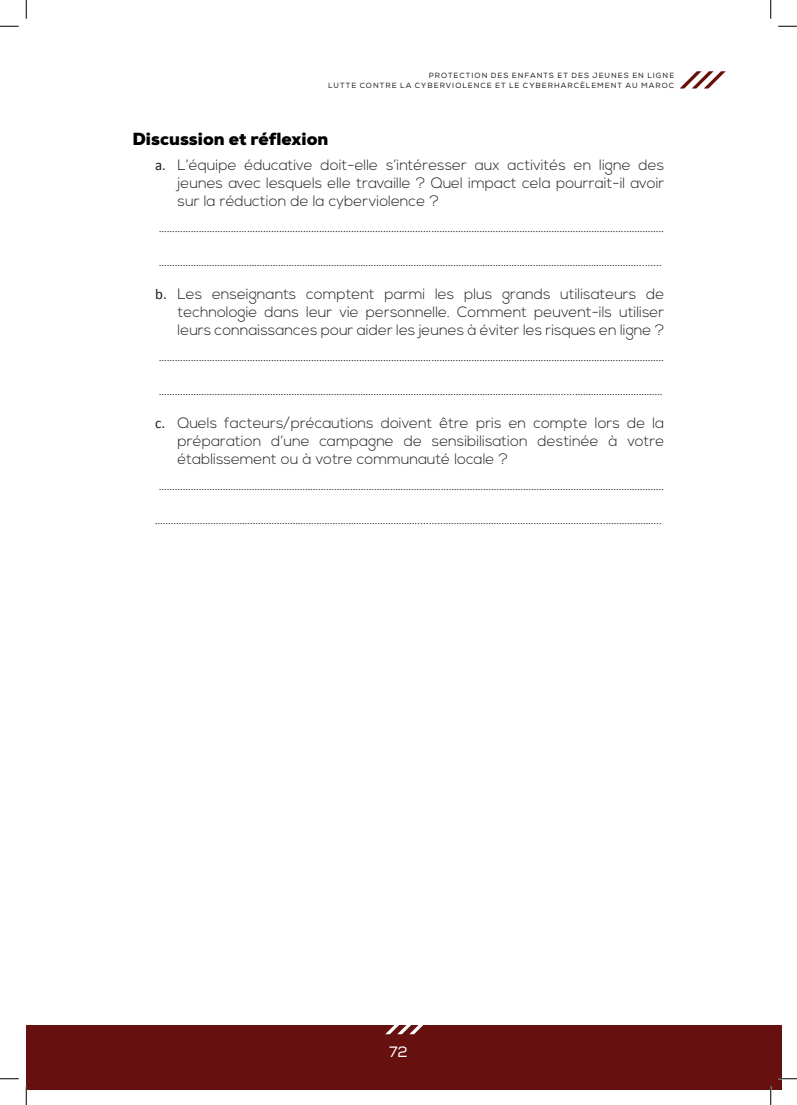
<style>
.page{position:relative;width:797px;height:1105px;background:#fff}
.page>*{position:absolute;margin:0;border:0;box-sizing:border-box;transform-origin:0 0}
.t1{font:900 17.5px "Nexa";color:#000}
.t2{font:300 15px/18px "Nexa";color:#231f20;text-align:justify}
.t3{font:15px "Nexa";color:#fff}
.t4{font:7.5px/10.6px "Nexa";letter-spacing:.135em;color:#231f20;text-align:right}
.s1{font-family:"Calibri";font-weight:400}
</style>
<div class="page">
<svg style="left:679px;top:71px;width:46px;height:18px"></svg>
<div style="left:26px;top:1025px;width:755px;height:64px;background:#66100f"></div>
<svg style="left:385px;top:1025px;width:38px;height:9px"></svg>
<svg style="left:0;top:25px;width:19px;height:2px"></svg>
<svg style="left:778px;top:25px;width:19px;height:2px"></svg>
<svg style="left:0;top:1078px;width:19px;height:1px"></svg>
<svg style="left:778px;top:1078px;width:19px;height:1px"></svg>
<svg style="left:25px;top:0;width:2px;height:19px"></svg>
<svg style="left:25px;top:1086px;width:2px;height:19px"></svg>
<svg style="left:770px;top:0;width:1px;height:19px"></svg>
<svg style="left:770px;top:1086px;width:1px;height:19px"></svg>
<p class="t4" style="left:328px;top:70px;width:347px">PROTECTION DES ENFANTS ET DES JEUNES EN LIGNE<br>LUTTE CONTRE LA CYBERVIOLENCE ET LE CYBERHARCÈLEMENT AU MAROC</p>
<p class="t1" style="left:133px;top:127px;width:197px">Discussion et réflexion</p>
<p class="t2" style="left:178px;top:157px;width:488px;text-indent:-22px"><span class="s1">a.</span> L’équipe éducative doit-elle s’intéresser aux activités en ligne des jeunes avec lesquels elle travaille ? Quel impact cela pourrait-il avoir sur la réduction de la cyberviolence ?</p>
<p class="t2" style="left:159px;top:218px;width:506px">………………………………………………………………………………………………………………………………………………………………………</p>
<p class="t2" style="left:159px;top:252px;width:504px">……………………………………………………………………………………………………………………………………………………………….........</p>
<p class="t2" style="left:178px;top:286px;width:488px;text-indent:-22px"><span class="s1">b.</span> Les enseignants comptent parmi les plus grands utilisateurs de technologie dans leur vie personnelle. Comment peuvent-ils utiliser leurs connaissances pour aider les jeunes à éviter les risques en ligne ?</p>
<p class="t2" style="left:159px;top:347px;width:506px">………………………………………………………………………………………………………………………………………………………………………</p>
<p class="t2" style="left:159px;top:381px;width:505px">………………………………………………………………………………………………………………………………............……………………………</p>
<p class="t2" style="left:178px;top:415px;width:488px;text-indent:-22px"><span class="s1">c.</span> Quels facteurs/précautions doivent être pris en compte lors de la préparation d’une campagne de sensibilisation destinée à votre établissement ou à votre communauté locale ?</p>
<p class="t2" style="left:159px;top:476px;width:506px">…………………………………………………………………………………………….…………………………………………………………………………</p>
<p class="t2" style="left:155px;top:510px;width:508px">………………………………………………………………………………………..........……………………………….…………………...………………..</p>
<p class="t3" style="left:389px;top:1043px;width:20px">72</p>
</div>
